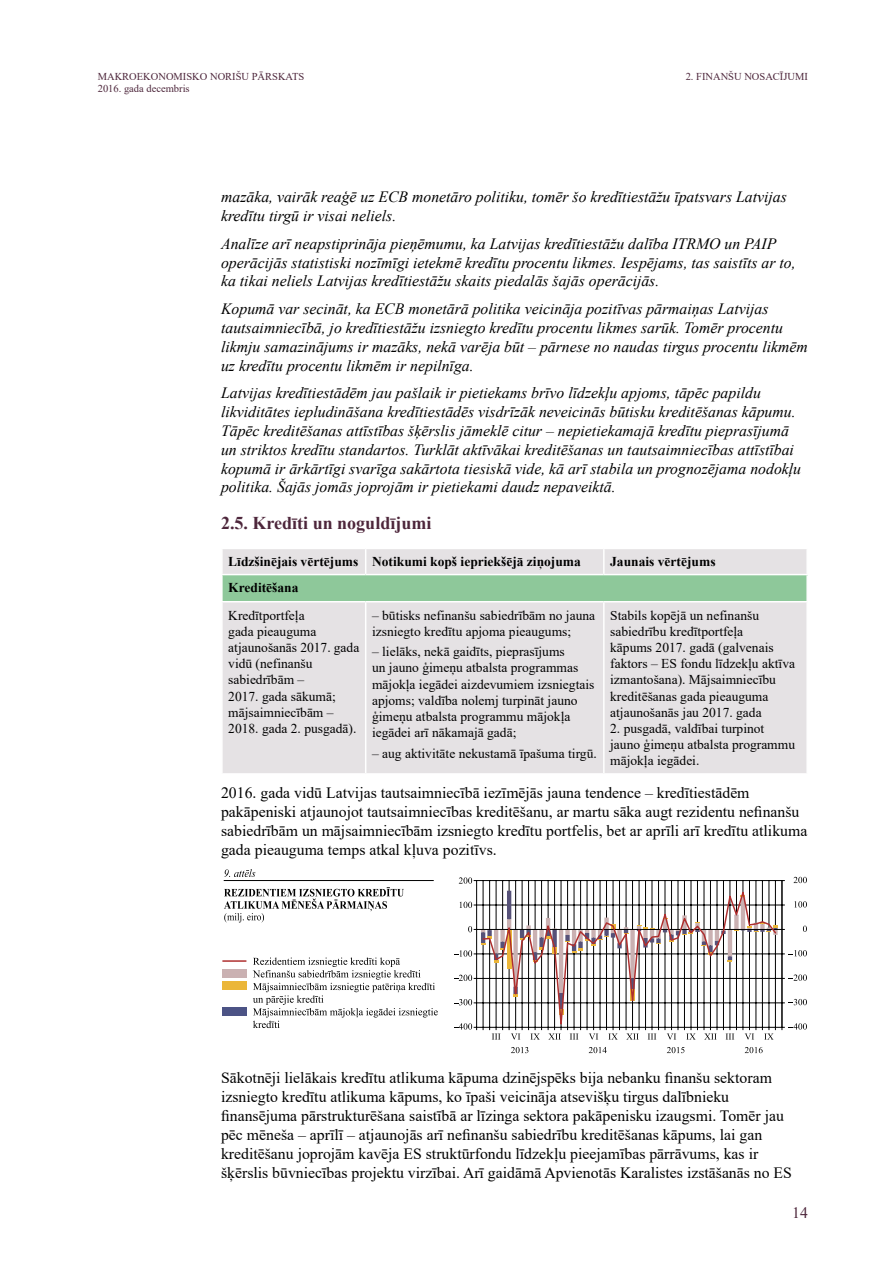
<style>
.page{position:relative;width:893px;height:1263px;background:#fff}
.page>*{position:absolute;margin:0;border:0;box-sizing:border-box;transform-origin:0 0}
.t1{font:700 18px "Times New Roman";color:#4d263b}
.t2{font:italic 15.75px/18.9px "Times New Roman";color:#000}
.t3{font:15.75px/18.9px "Times New Roman";color:#000}
.t4{font:15.75px "Times New Roman";color:#4d263b}
.t5{font:13.5px/16.2px "Times New Roman";color:#000}
.t6{font:700 13.5px "Times New Roman";color:#000}
.t7{font:10.5px/12.6px "Times New Roman";color:#4d263b}
</style>
<div class="page">
<div style="left:366px;top:549px;width:440px;height:224px;background:#e5e2e4"></div>
<div style="left:222px;top:575px;width:585px;height:27px;background:#8ec89a"></div>
<svg style="left:223px;top:549px;width:143px;height:224px;background:#dbdfdb"></svg>
<hr style="left:603px;top:549px;width:2px;height:25px;background:#fff">
<hr style="left:365px;top:602px;width:1px;height:171px;background:#fff">
<hr style="left:603px;top:602px;width:2px;height:171px;background:#fff">
<hr style="left:221px;top:574px;width:145px;height:1px;background:#fff">
<hr style="left:221px;top:575px;width:2px;height:26px;background:#fff">
<hr style="left:366px;top:574px;width:238px;height:1px;background:#fff">
<hr style="left:604px;top:574px;width:204px;height:1px;background:#fff">
<hr style="left:806px;top:575px;width:2px;height:26px;background:#fff">
<hr style="left:221px;top:601px;width:145px;height:1px;background:#fff">
<hr style="left:366px;top:601px;width:238px;height:1px;background:#fff">
<hr style="left:604px;top:601px;width:204px;height:1px;background:#fff">
<svg style="left:253px;top:957px;width:185px;height:71px"></svg>
<hr style="left:222px;top:960px;width:24px;height:2px;background:#ae2e2e">
<div style="left:222px;top:969px;width:25px;height:9px;background:#cab1b2"></div>
<div style="left:222px;top:1008px;width:25px;height:8px;background:#4c5385"></div>
<div style="left:222px;top:982px;width:25px;height:8px;background:#ebb639"></div>
<svg style="left:511px;top:1047px;width:17px;height:6px"></svg>
<svg style="left:745px;top:1047px;width:18px;height:6px"></svg>
<svg style="left:589px;top:1047px;width:18px;height:6px"></svg>
<svg style="left:667px;top:1047px;width:17px;height:6px"></svg>
<svg style="left:793px;top:877px;width:14px;height:6px"></svg>
<svg style="left:794px;top:901px;width:13px;height:6px"></svg>
<svg style="left:224px;top:869px;width:31px;height:8px"></svg>
<hr style="left:224px;top:880px;width:210px;height:1px;background:#000">
<svg style="left:224px;top:887px;width:180px;height:35px"></svg>
<hr style="left:477px;top:1027px;width:305px;height:1px;background:#000">
<hr style="left:477px;top:1002px;width:305px;height:1px;background:#000">
<hr style="left:477px;top:978px;width:305px;height:1px;background:#000">
<hr style="left:477px;top:905px;width:305px;height:1px;background:#000">
<hr style="left:477px;top:880px;width:305px;height:1px;background:#000">
<hr style="left:483px;top:880px;width:1px;height:147px;background:#000">
<hr style="left:489px;top:880px;width:1px;height:147px;background:#000">
<hr style="left:496px;top:880px;width:1px;height:147px;background:#000">
<hr style="left:502px;top:880px;width:1px;height:147px;background:#000">
<hr style="left:509px;top:880px;width:1px;height:147px;background:#000">
<hr style="left:515px;top:880px;width:1px;height:147px;background:#000">
<hr style="left:522px;top:880px;width:1px;height:147px;background:#000">
<hr style="left:528px;top:880px;width:1px;height:147px;background:#000">
<hr style="left:535px;top:880px;width:1px;height:147px;background:#000">
<hr style="left:541px;top:880px;width:1px;height:147px;background:#000">
<hr style="left:548px;top:880px;width:1px;height:147px;background:#000">
<hr style="left:554px;top:880px;width:1px;height:147px;background:#000">
<hr style="left:561px;top:880px;width:1px;height:147px;background:#000">
<hr style="left:567px;top:880px;width:1px;height:147px;background:#000">
<hr style="left:574px;top:880px;width:1px;height:147px;background:#000">
<hr style="left:580px;top:880px;width:1px;height:147px;background:#000">
<hr style="left:587px;top:880px;width:1px;height:147px;background:#000">
<hr style="left:593px;top:880px;width:1px;height:147px;background:#000">
<hr style="left:600px;top:880px;width:1px;height:147px;background:#000">
<hr style="left:606px;top:880px;width:1px;height:147px;background:#000">
<hr style="left:613px;top:880px;width:1px;height:147px;background:#000">
<hr style="left:619px;top:880px;width:1px;height:147px;background:#000">
<hr style="left:626px;top:880px;width:1px;height:147px;background:#000">
<hr style="left:632px;top:880px;width:1px;height:147px;background:#000">
<hr style="left:639px;top:880px;width:1px;height:147px;background:#000">
<hr style="left:645px;top:880px;width:1px;height:147px;background:#000">
<hr style="left:652px;top:880px;width:1px;height:147px;background:#000">
<hr style="left:658px;top:880px;width:1px;height:147px;background:#000">
<hr style="left:665px;top:880px;width:1px;height:147px;background:#000">
<hr style="left:671px;top:880px;width:1px;height:147px;background:#000">
<hr style="left:678px;top:880px;width:1px;height:147px;background:#000">
<hr style="left:684px;top:880px;width:1px;height:147px;background:#000">
<hr style="left:691px;top:880px;width:1px;height:147px;background:#000">
<hr style="left:697px;top:880px;width:1px;height:147px;background:#000">
<hr style="left:704px;top:880px;width:1px;height:147px;background:#000">
<hr style="left:710px;top:880px;width:1px;height:147px;background:#000">
<hr style="left:717px;top:880px;width:1px;height:147px;background:#000">
<hr style="left:723px;top:880px;width:1px;height:147px;background:#000">
<hr style="left:730px;top:880px;width:1px;height:147px;background:#000">
<hr style="left:736px;top:880px;width:1px;height:147px;background:#000">
<hr style="left:743px;top:880px;width:1px;height:147px;background:#000">
<hr style="left:749px;top:880px;width:1px;height:147px;background:#000">
<hr style="left:756px;top:880px;width:1px;height:147px;background:#000">
<hr style="left:762px;top:880px;width:1px;height:147px;background:#000">
<hr style="left:769px;top:880px;width:1px;height:147px;background:#000">
<hr style="left:775px;top:880px;width:1px;height:147px;background:#000">
<hr style="left:782px;top:880px;width:1px;height:147px;background:#000">
<svg style="left:782px;top:1023px;width:25px;height:7px"></svg>
<svg style="left:782px;top:999px;width:25px;height:6px"></svg>
<svg style="left:782px;top:974px;width:25px;height:7px"></svg>
<svg style="left:777px;top:915px;width:30px;height:47px"></svg>
<hr style="left:476px;top:880px;width:1px;height:147px;background:#000">
<svg style="left:454px;top:1023px;width:23px;height:7px"></svg>
<svg style="left:454px;top:999px;width:23px;height:6px"></svg>
<svg style="left:454px;top:975px;width:23px;height:6px"></svg>
<svg style="left:454px;top:926px;width:28px;height:37px"></svg>
<svg style="left:460px;top:902px;width:17px;height:6px"></svg>
<svg style="left:459px;top:877px;width:18px;height:7px"></svg>
<hr style="left:477px;top:929px;width:305px;height:1px;background:#000">
<svg style="left:482px;top:886px;width:295px;height:154px"></svg>
<svg style="left:743px;top:1027px;width:33px;height:13px"></svg>
<p class="t7" style="left:98px;top:70px;width:208px">MAKROEKONOMISKO NORIŠU PĀRSKATS<br>2016. gada decembris</p>
<p class="t7" style="left:686px;top:70px;width:124px">2. FINANŠU NOSACĪJUMI</p>
<p class="t2" style="left:221px;top:187px;width:567px">mazāka, vairāk reaģē uz ECB monetāro politiku, tomēr šo kredītiestāžu īpatsvars Latvijas kredītu tirgū ir visai neliels.</p>
<p class="t2" style="left:221px;top:233px;width:576px">Analīze arī neapstiprināja pieņēmumu, ka Latvijas kredītiestāžu dalība ITRMO un PAIP operācijās statistiski nozīmīgi ietekmē kredītu procentu likmes. Iespējams, tas saistīts ar to, ka tikai neliels Latvijas kredītiestāžu skaits piedalās šajās operācijās.</p>
<p class="t2" style="left:221px;top:299px;width:588px">Kopumā var secināt, ka ECB monetārā politika veicināja pozitīvas pārmaiņas Latvijas tautsaimniecībā, jo kredītiestāžu izsniegto kredītu procentu likmes sarūk. Tomēr procentu likmju samazinājums ir mazāks, nekā varēja būt – pārnese no naudas tirgus procentu likmēm uz kredītu procentu likmēm ir nepilnīga.</p>
<p class="t2" style="left:221px;top:383px;width:581px">Latvijas kredītiestādēm jau pašlaik ir pietiekams brīvo līdzekļu apjoms, tāpēc papildu likviditātes iepludināšana kredītiestādēs visdrīzāk neveicinās būtisku kreditēšanas kāpumu.<br>Tāpēc kreditēšanas attīstības šķērslis jāmeklē citur – nepietiekamajā kredītu pieprasījumā un striktos kredītu standartos. Turklāt aktīvākai kreditēšanas un tautsaimniecības attīstībai kopumā ir ārkārtīgi svarīga sakārtota tiesiskā vide, kā arī stabila un prognozējama nodokļu politika. Šajās jomās joprojām ir pietiekami daudz nepaveiktā.</p>
<p class="t1" style="left:221px;top:510px;width:212px">2.5. Kredīti un noguldījumi</p>
<p class="t6" style="left:228px;top:552px;width:354px">Līdzšinējais vērtējums Notikumi kopš iepriekšējā ziņojuma</p>
<p class="t6" style="left:610px;top:552px;width:107px">Jaunais vērtējums</p>
<p class="t6" style="left:228px;top:578px;width:72px">Kreditēšana</p>
<p class="t5" style="left:228px;top:606px;width:133px">Kredītportfeļa<br>gada pieauguma atjaunošanās 2017. gada vidū (nefinanšu sabiedrībām –<br>2017. gada sākumā; mājsaimniecībām –<br>2018. gada 2. pusgadā).</p>
<p class="t5" style="left:372px;top:606px;width:225px">– būtisks nefinanšu sabiedrībām no jauna izsniegto kredītu apjoma pieaugums;</p>
<p class="t5" style="left:610px;top:606px;width:186px">Stabils kopējā un nefinanšu sabiedrību kredītportfeļa<br>kāpums 2017. gadā (galvenais faktors – ES fondu līdzekļu aktīva izmantošana). Mājsaimniecību kreditēšanas gada pieauguma atjaunošanās jau 2017. gada</p>
<p class="t5" style="left:610px;top:720px;width:186px">2. pusgadā, valdībai turpinot jauno ģimeņu atbalsta programmu mājokļa iegādei.</p>
<p class="t3" style="left:221px;top:783px;width:588px">2016. gada vidū Latvijas tautsaimniecībā iezīmējās jauna tendence – kredītiestādēm pakāpeniski atjaunojot tautsaimniecības kreditēšanu, ar martu sāka augt rezidentu nefinanšu sabiedrībām un mājsaimniecībām izsniegto kredītu portfelis, bet ar aprīli arī kredītu atlikuma gada pieauguma temps atkal kļuva pozitīvs.</p>
<p class="t5" style="left:372px;top:643px;width:224px">– lielāks, nekā gaidīts, pieprasījums<br>un jauno ģimeņu atbalsta programmas mājokļa iegādei aizdevumiem izsniegtais apjoms; valdība nolemj turpināt jauno ģimeņu atbalsta programmu mājokļa iegādei arī nākamajā gadā;</p>
<p class="t5" style="left:372px;top:745px;width:226px">– aug aktivitāte nekustamā īpašuma tirgū.</p>
<p class="t3" style="left:221px;top:1068px;width:572px">Sākotnēji lielākais kredītu atlikuma kāpuma dzinējspēks bija nebanku finanšu sektoram izsniegto kredītu atlikuma kāpums, ko īpaši veicināja atsevišķu tirgus dalībnieku finansējuma pārstrukturēšana saistībā ar līzinga sektora pakāpenisku izaugsmi. Tomēr jau pēc mēneša – aprīlī – atjaunojās arī nefinanšu sabiedrību kreditēšanas kāpums, lai gan kreditēšanu joprojām kavēja ES struktūrfondu līdzekļu pieejamības pārrāvums, kas ir šķērslis būvniecības projektu virzībai. Arī gaidāmā Apvienotās Karalistes izstāšanās no ES</p>
<p class="t4" style="left:792px;top:1201px;width:17px">14</p>
</div>
